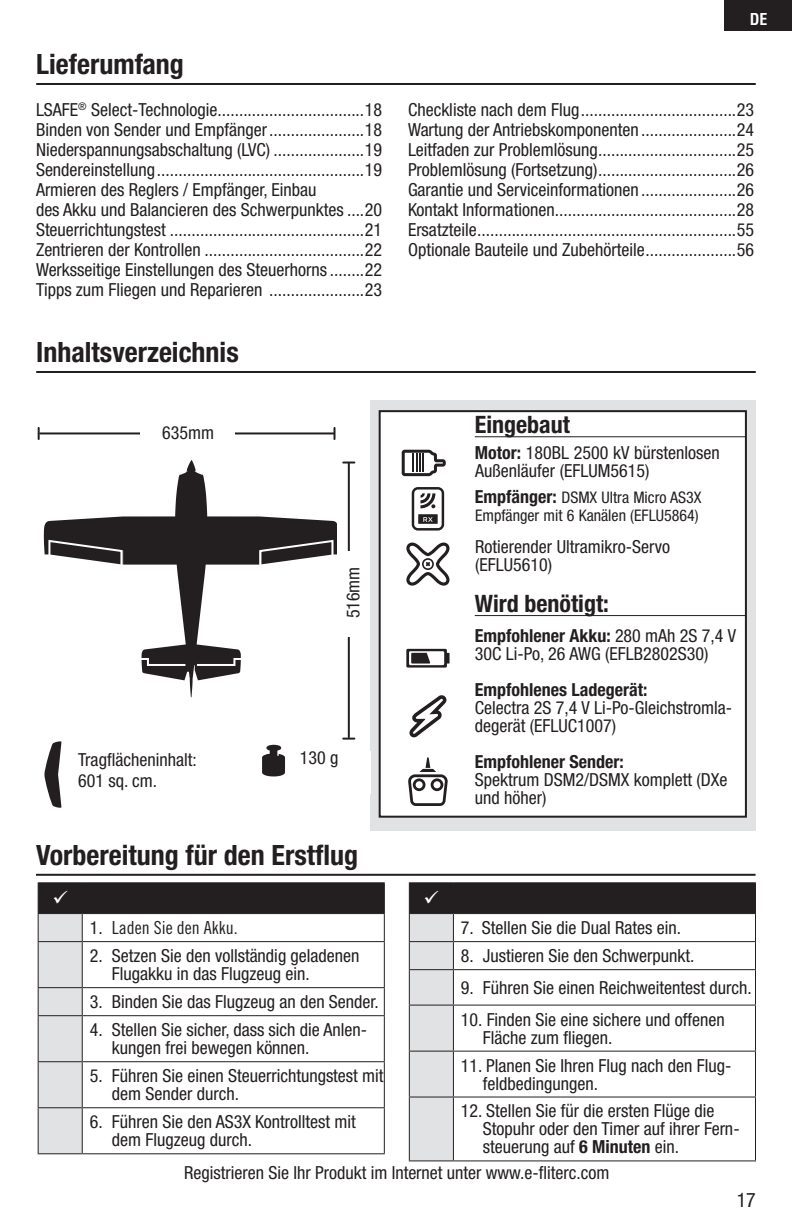
<style>
.page{position:relative;width:792px;height:1224px;background:#fff}
.page>*{position:absolute;margin:0;border:0;box-sizing:border-box;transform-origin:0 0}
.t1{font:700 condensed 28px "Helvetica Neue LT Std";color:#231f20}
.specs_header{font:700 condensed 24px "Helvetica Neue LT Std";color:#231f20}
.t2{font:condensed 20px "Helvetica Neue LT Std";color:#231f20}
.Table_of_Contents{font:condensed 18px/20px "Helvetica Neue LT Std";color:#231f20}
.Table_Text{font:condensed 18px/18px "Helvetica Neue LT Std";color:#231f20}
.Numbered_list{font:condensed 18px/18px "Helvetica Neue LT Std";color:#231f20}
.Body_Text{font:condensed 18px/21.6px "Helvetica Neue LT Std";color:#231f20}
.Body{font:condensed 18px "Helvetica Neue LT Std";color:#231f20}
.Table_Text-2{font:18px "Trade Gothic LT Std Cn 18";color:#231f20}
.Numbered_list-2{font:condensed 16px/18px "Helvetica Neue LT Std";color:#231f20}
.t3{font:700 condensed 16px "Helvetica LT Std";color:#fff}
.s1{font-family:"Helvetica Neue LT Std";font-stretch:condensed}
.s2{font-weight:700}
.s3{font-weight:700;font-size:18px}
</style>
<div class="page">
<div style="left:725px;top:0;width:67px;height:31px;background:#231f20"></div>
<div style="left:371px;top:400px;width:385px;height:431px;background:#e1e2e4"></div>
<div style="left:380px;top:411px;width:366px;height:406px;background:#fff"></div>
<div style="left:379px;top:410px;width:368px;height:408px;border:2px solid #231f20"></div>
<hr style="left:475px;top:436px;width:271px;height:1px;background:#231f20">
<hr style="left:475px;top:615px;width:271px;height:1px;background:#231f20">
<svg style="left:44px;top:460px;width:292px;height:237px"></svg>
<svg style="left:258px;top:539px;width:76px;height:29px"></svg>
<svg style="left:47px;top:539px;width:76px;height:29px"></svg>
<svg style="left:137px;top:657px;width:50px;height:10px"></svg>
<svg style="left:195px;top:657px;width:50px;height:10px"></svg>
<hr style="left:40px;top:432px;width:294px;height:2px;background:#231f20">
<svg style="left:38px;top:428px;width:2px;height:11px"></svg>
<svg style="left:334px;top:428px;width:2px;height:11px"></svg>
<hr style="left:348px;top:463px;width:2px;height:274px;background:#231f20">
<svg style="left:343px;top:738px;width:11px;height:2px"></svg>
<svg style="left:343px;top:462px;width:11px;height:2px"></svg>
<div style="left:339px;top:551px;width:28px;height:85px;background:#fff"></div>
<div style="left:140px;top:420px;width:94px;height:26px;background:#fff"></div>
<svg style="left:262px;top:745px;width:23px;height:31px"></svg>
<hr style="left:36px;top:83px;width:720px;height:2px;background:#231f20">
<hr style="left:36px;top:371px;width:720px;height:2px;background:#231f20">
<hr style="left:36px;top:874px;width:720px;height:2px;background:#231f20">
<svg style="left:44px;top:741px;width:17px;height:67px"></svg>
<svg style="left:402px;top:450px;width:44px;height:26px"></svg>
<svg style="left:406px;top:542px;width:44px;height:44px"></svg>
<svg style="left:412px;top:487px;width:32px;height:44px"></svg>
<svg style="left:406px;top:649px;width:44px;height:19px"></svg>
<svg style="left:409px;top:695px;width:38px;height:42px"></svg>
<svg style="left:408px;top:757px;width:40px;height:49px"></svg>
<hr style="left:38px;top:882px;width:44px;height:1px;background:#231f20">
<hr style="left:82px;top:882px;width:303px;height:1px;background:#231f20">
<hr style="left:409px;top:882px;width:44px;height:1px;background:#231f20">
<hr style="left:453px;top:882px;width:303px;height:1px;background:#231f20">
<svg style="left:38px;top:883px;width:347px;height:271px"></svg>
<svg style="left:409px;top:883px;width:347px;height:278px"></svg>
<p class="t1" style="left:36px;top:47px;width:149px">Lieferumfang</p>
<p class="Table_of_Contents" style="left:36px;top:100px;width:348px">LSAFE<sup>®</sup> Select-Technologie..................................18</p>
<p class="Table_of_Contents" style="left:36px;top:120px;width:348px">Binden von Sender und Empfänger......................18</p>
<p class="Table_of_Contents" style="left:36px;top:140px;width:348px">Niederspannungsabschaltung (LVC) .....................19</p>
<p class="Table_of_Contents" style="left:36px;top:160px;width:348px">Sendereinstellung................................................19</p>
<p class="Table_of_Contents" style="left:36px;top:180px;width:348px">Armieren des Reglers / Empfänger, Einbau<br>des Akku und Balancieren des Schwerpunktes ....20</p>
<p class="Table_of_Contents" style="left:36px;top:220px;width:348px">Steuerrichtungstest .............................................21</p>
<p class="Table_of_Contents" style="left:36px;top:240px;width:348px">Zentrieren der Kontrollen .....................................22</p>
<p class="Table_of_Contents" style="left:36px;top:260px;width:348px">Werksseitige Einstellungen des Steuerhorns ........22</p>
<p class="Table_of_Contents" style="left:36px;top:280px;width:348px">Tipps zum Fliegen und Reparieren ......................23</p>
<p class="t1" style="left:36px;top:335px;width:204px">Inhaltsverzeichnis</p>
<p class="Body_Text" style="left:162px;top:422px;width:53px">635mm</p>
<p class="Body_Text" style="left:78px;top:748px;width:120px">Tragflächeninhalt:<br>601 sq. cm.</p>
<p class="Body_Text" style="left:342px;top:618px;width:53px;rotate:-90deg">516mm</p>
<p class="Body_Text" style="left:300px;top:747px;width:40px">130 g</p>
<p class="t1" style="left:36px;top:838px;width:324px">Vorbereitung für den Erstflug</p>
<p class="Table_Text-2" style="left:90px;top:917px;width:149px"><span class="s1">1.</span> Laden Sie den Akku.</p>
<p class="Table_Text" style="left:112px;top:947px;width:249px;text-indent:-22px">2. Setzen Sie den vollständig geladenen<br>Flugakku in das Flugzeug ein.</p>
<p class="Table_Text" style="left:90px;top:993px;width:291px">3. Binden Sie das Flugzeug an den Sender.</p>
<p class="Table_Text" style="left:112px;top:1021px;width:257px;text-indent:-22px">4. Stellen Sie sicher, dass sich die Anlen&shy;kungen frei bewegen können.</p>
<p class="Table_Text" style="left:112px;top:1067px;width:273px;text-indent:-22px">5. Führen Sie einen Steuerrichtungstest mit dem Sender durch.</p>
<p class="Table_Text" style="left:112px;top:1113px;width:246px;text-indent:-22px">6. Führen Sie den AS3X Kontrolltest mit dem Flugzeug durch.</p>
<p class="t3" style="left:750px;top:10px;width:19px">DE</p>
<p class="Table_of_Contents" style="left:408px;top:100px;width:348px">Checkliste nach dem Flug....................................23</p>
<p class="Table_of_Contents" style="left:408px;top:120px;width:348px">Wartung der Antriebskomponenten ......................24</p>
<p class="Table_of_Contents" style="left:408px;top:140px;width:347px">Leitfaden zur Problemlösung................................25</p>
<p class="Table_of_Contents" style="left:408px;top:160px;width:347px">Problemlösung (Fortsetzung)................................26</p>
<p class="Table_of_Contents" style="left:408px;top:180px;width:347px">Garantie und Serviceinformationen ......................26</p>
<p class="Table_of_Contents" style="left:408px;top:200px;width:347px">Kontakt Informationen..........................................28</p>
<p class="Table_of_Contents" style="left:408px;top:220px;width:347px">Ersatzteile............................................................55</p>
<p class="Table_of_Contents" style="left:408px;top:240px;width:347px">Optionale Bauteile und Zubehörteile.....................56</p>
<p class="specs_header" style="left:475px;top:410px;width:97px">Eingebaut</p>
<p class="Numbered_list" style="left:475px;top:444px;width:246px"><span class="s2">Motor:</span> 180BL 2500 kV bürstenlosen<br>Außenläufer (EFLUM5615)</p>
<p class="Numbered_list-2" style="left:475px;top:489px;width:228px"><span class="s3">Empfänger:</span> DSMX Ultra Micro AS3X<br>Empfänger mit 6 Kanälen (EFLU5864)</p>
<p class="Numbered_list" style="left:475px;top:538px;width:196px">Rotierender Ultramikro-Servo (EFLU5610)</p>
<p class="specs_header" style="left:475px;top:589px;width:136px">Wird benötigt:</p>
<p class="Table_Text" style="left:475px;top:627px;width:263px"><span class="s2">Empfohlener Akku:</span> 280 mAh 2S 7,4 V<br>30C Li-Po, 26 AWG (EFLB2802S30)</p>
<p class="Table_Text" style="left:475px;top:681px;width:259px"><span class="s2">Empfohlenes Ladegerät:<br></span>Celectra 2S 7,4 V Li-Po-Gleichstromla&shy;degerät (EFLUC1007)</p>
<p class="Table_Text" style="left:475px;top:753px;width:254px"><span class="s2">Empfohlener Sender:<br></span>Spektrum DSM2/DSMX komplett (DXe und höher)</p>
<p class="Body" style="left:461px;top:917px;width:222px">7. Stellen Sie die Dual Rates ein.</p>
<p class="Table_Text" style="left:461px;top:947px;width:235px">8. Justieren Sie den Schwerpunkt.</p>
<p class="Table_Text" style="left:461px;top:978px;width:292px">9. Führen Sie einen Reichweitentest durch.</p>
<p class="Table_Text" style="left:483px;top:1010px;width:243px;text-indent:-22px">10. Finden Sie eine sichere und offenen<br>Fläche zum fliegen.</p>
<p class="Table_Text" style="left:483px;top:1056px;width:250px;text-indent:-22px">11. Planen Sie Ihren Flug nach den Flug&shy;feldbedingungen.</p>
<p class="Table_Text" style="left:483px;top:1102px;width:258px;text-indent:-22px">12. Stellen Sie für die ersten Flüge die<br>Stopuhr oder den Timer auf ihrer Fern&shy;steuerung auf <span class="s2">6 Minuten</span> ein.</p>
<p class="Table_Text" style="left:184px;top:1164px;width:427px">Registrieren Sie Ihr Produkt im Internet unter www.e-fliterc.com</p>
<p class="t2" style="left:737px;top:1188px;width:21px">17</p>
</div>
